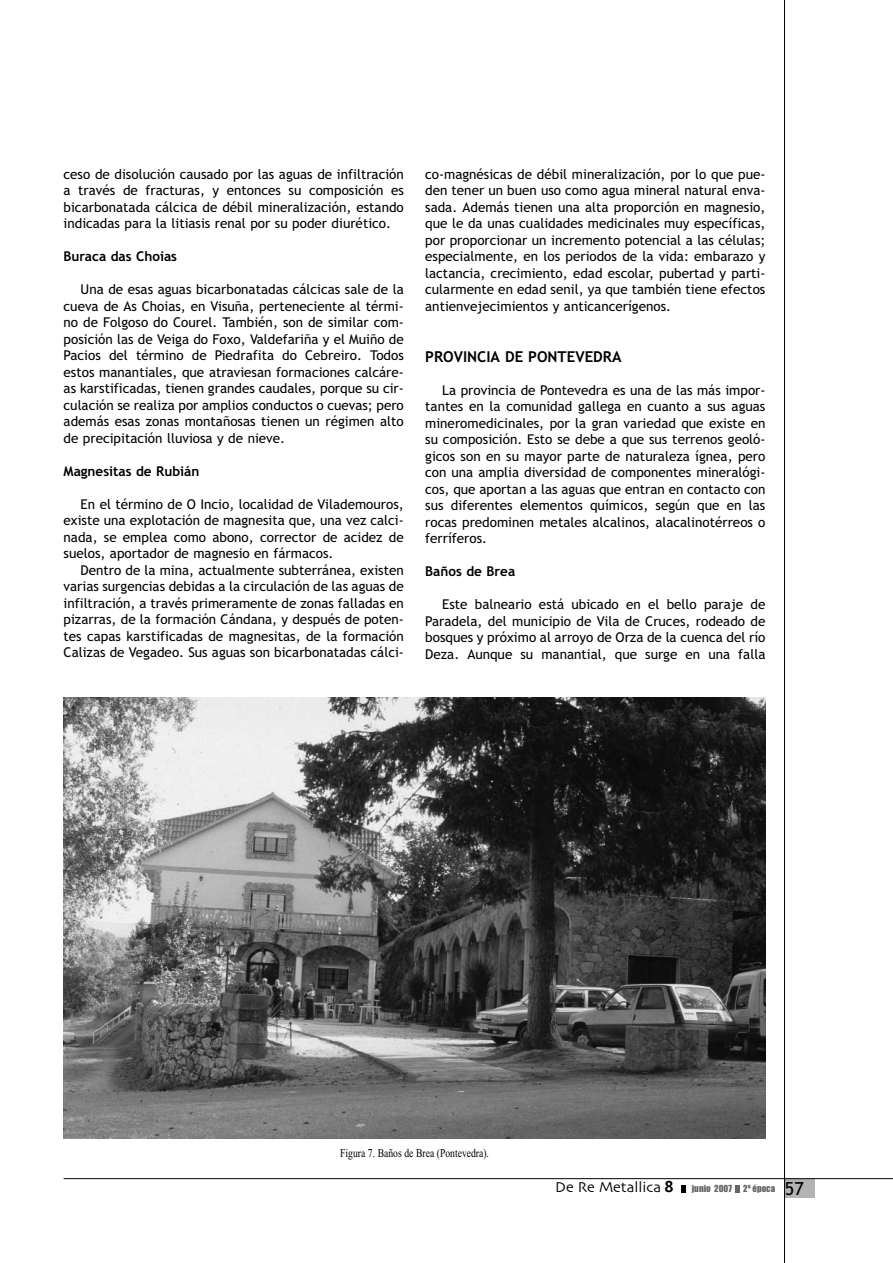
<style>
.page{position:relative;width:893px;height:1263px;background:#fff}
.page>*{position:absolute;margin:0;border:0;box-sizing:border-box;transform-origin:0 0}
.t1{font:15px "Skia";color:#000}
.t2{font:700 15px "Trebuchet MS";color:#000}
.t3{font:13.5px/16.5px "Trebuchet MS";color:#000;text-align:justify}
.t4{font:700 13.5px "Trebuchet MS";color:#000}
.t5{font:12px "Times New Roman";color:#000;scale:.8 1}
.t6{font:9px "Impact";color:#666}
.s1{font-family:"Officina Sans";font-weight:700;font-size:16.5px}
.s2{font-family:"Impact";font-size:9px;color:#666}
.s3{font-family:"Trebuchet MS";font-size:18px;color:#000}
</style>
<div class="page">
<div style="left:784px;top:1179px;width:31px;height:18px;background:#b3b3b3"></div>
<hr style="left:784px;top:0;width:1px;height:1263px;background:#000">
<hr style="left:64px;top:1178px;width:828px;height:1px;background:#000">
<svg style="left:681px;top:1185px;width:4px;height:7px"></svg>
<svg style="left:735px;top:1185px;width:5px;height:7px"></svg>
<img style="left:64px;top:697px;width:701px;height:441px">
<p class="t3" style="left:64px;top:167px;width:342px">ceso de disolución causado por las aguas de infiltración a través de fracturas, y entonces su composición es bicarbonatada cálcica de débil mineralización, estando indicadas para la litiasis renal por su poder diurético.</p>
<p class="t4" style="left:64px;top:251px;width:115px">Buraca das Choias</p>
<p class="t3" style="left:64px;top:282px;width:342px;text-indent:17px">Una de esas aguas bicarbonatadas cálcicas sale de la cueva de As Choias, en Visuña, perteneciente al térmi&shy;no de Folgoso do Courel. También, son de similar com&shy;posición las de Veiga do Foxo, Valdefariña y el Muiño de Pacios del término de Piedrafita do Cebreiro. Todos estos manantiales, que atraviesan formaciones calcáre&shy;as karstificadas, tienen grandes caudales, porque su cir&shy;culación se realiza por amplios conductos o cuevas; pero además esas zonas montañosas tienen un régimen alto de precipitación lluviosa y de nieve.</p>
<p class="t4" style="left:64px;top:466px;width:137px">Magnesitas de Rubián</p>
<p class="t3" style="left:64px;top:497px;width:342px;text-indent:17px">En el término de O Incio, localidad de Vilademouros, existe una explotación de magnesita que, una vez calci&shy;nada, se emplea como abono, corrector de acidez de suelos, aportador de magnesio en fármacos.</p>
<p class="t3" style="left:64px;top:563px;width:342px;text-indent:17px">Dentro de la mina, actualmente subterránea, existen varias surgencias debidas a la circulación de las aguas de infiltración, a través primeramente de zonas falladas en pizarras, de la formación Cándana, y después de poten&shy;tes capas karstificadas de magnesitas, de la formación Calizas de Vegadeo. Sus aguas son bicarbonatadas cálci-</p>
<p class="t3" style="left:425px;top:167px;width:342px">co-magnésicas de débil mineralización, por lo que pue&shy;den tener un buen uso como agua mineral natural enva&shy;sada. Además tienen una alta proporción en magnesio, que le da unas cualidades medicinales muy específicas, por proporcionar un incremento potencial a las células; especialmente, en los periodos de la vida: embarazo y lactancia, crecimiento, edad escolar, pubertad y parti&shy;cularmente en edad senil, ya que también tiene efectos antienvejecimientos y anticancerígenos.</p>
<p class="t2" style="left:425px;top:350px;width:198px">PROVINCIA DE PONTEVEDRA</p>
<p class="t3" style="left:425px;top:383px;width:342px;text-indent:17px">La provincia de Pontevedra es una de las más impor&shy;tantes en la comunidad gallega en cuanto a sus aguas mineromedicinales, por la gran variedad que existe en su composición. Esto se debe a que sus terrenos geoló&shy;gicos son en su mayor parte de naturaleza ígnea, pero con una amplia diversidad de componentes mineralógi&shy;cos, que aportan a las aguas que entran en contacto con sus diferentes elementos químicos, según que en las rocas predominen metales alcalinos, alacalinotérreos o ferríferos.</p>
<p class="t4" style="left:425px;top:566px;width:91px">Baños de Brea</p>
<p class="t3" style="left:425px;top:597px;width:342px;text-indent:17px">Este balneario está ubicado en el bello paraje de Paradela, del municipio de Vila de Cruces, rodeado de bosques y próximo al arroyo de Orza de la cuenca del río Deza. Aunque su manantial, que surge en una falla</p>
<p class="t5" style="left:340px;top:1149px;width:187px">Figura 7. Baños de Brea (Pontevedra).</p>
<p class="t1" style="left:555px;top:1182px;width:178px">De Re Metallica <span class="s1">8</span> <span class="s2">JUNIO 2007</span></p>
<p class="t6" style="left:743px;top:1186px;width:62px">2ª ÉPOCA <span class="s3">57</span></p>
</div>
